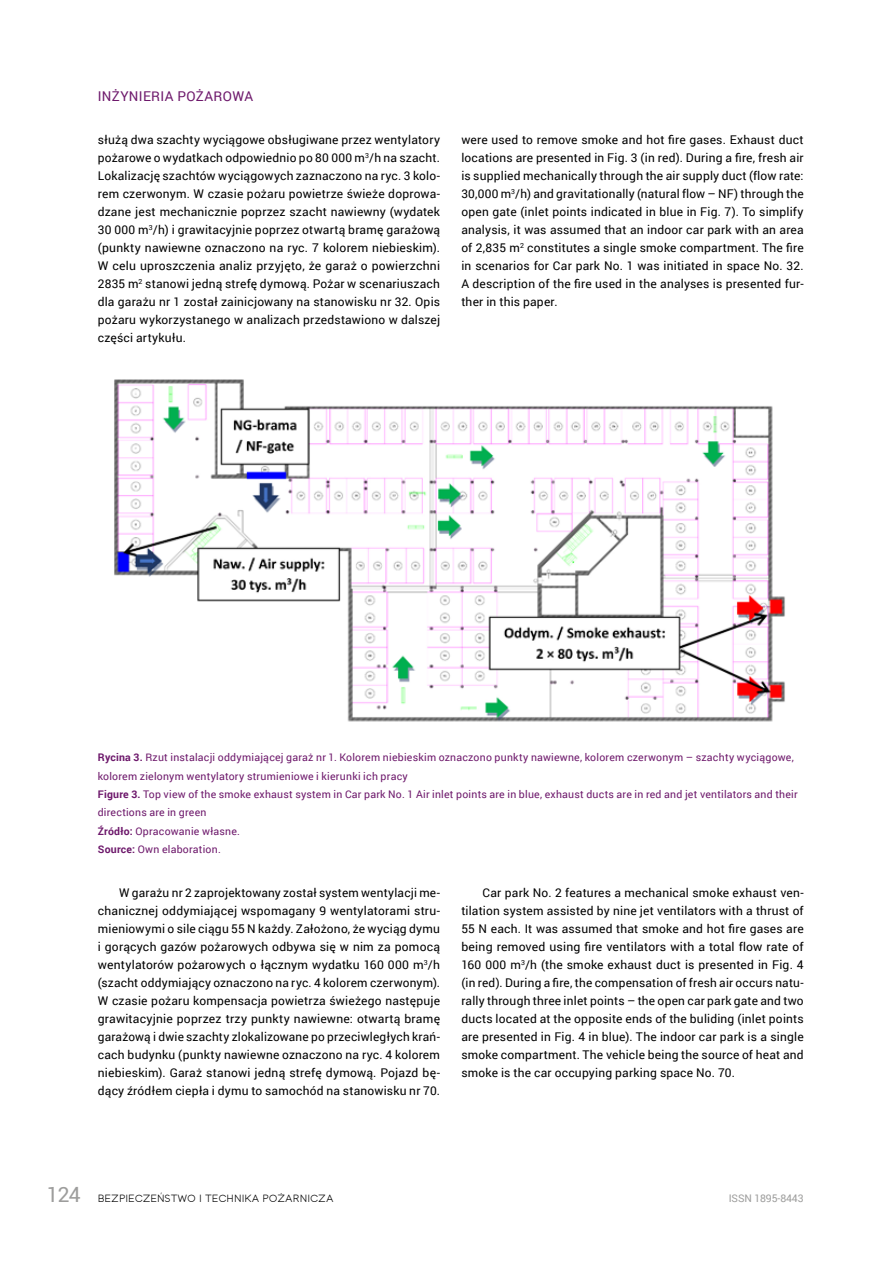
<style>
.page{position:relative;width:893px;height:1263px;background:#fff}
.page>*{position:absolute;margin:0;border:0;box-sizing:border-box;transform-origin:0 0}
.t1{font:21px "Roboto";color:#9d9d9c}
.t2{font:13.5px "Roboto";letter-spacing:.025em;color:#6d186b}
.t3{font:12px/18px "Roboto";letter-spacing:.02em;color:#000;text-align:justify}
.t4{font:10.5px/18.3px "Roboto";letter-spacing:.02em;color:#6d186b}
.t5{font:10.5px "Toma Sans";color:#000}
.t6{font:10.5px "Roboto";letter-spacing:-.01em;color:#9d9d9c}
.s1{font-weight:700}
</style>
<div class="page">
<img style="left:114px;top:379px;width:671px;height:343px">
<p class="t2" style="left:98px;top:86px;width:157px">INŻYNIERIA POŻAROWA</p>
<p class="t3" style="left:98px;top:131px;width:344px">służą dwa szachty wyciągowe obsługiwane przez wentylatory pożarowe o wydatkach odpowiednio po 80 000 m<sup>3</sup>/h na szacht.<br>Lokalizację szachtów wyciągowych zaznaczono na ryc. 3 kolo&shy;rem czerwonym. W czasie pożaru powietrze świeże doprowa&shy;dzane jest mechanicznie poprzez szacht nawiewny (wydatek 30 000 m<sup>3</sup>/h) i grawitacyjnie poprzez otwartą bramę garażową (punkty nawiewne oznaczono na ryc. 7 kolorem niebieskim).<br>W celu uproszczenia analiz przyjęto, że garaż o powierzchni 2835 m<sup>2</sup> stanowi jedną strefę dymową. Pożar w scenariuszach dla garażu nr 1 został zainicjowany na stanowisku nr 32. Opis pożaru wykorzystanego w analizach przedstawiono w dalszej części artykułu.</p>
<p class="t3" style="left:461px;top:131px;width:344px">were used to remove smoke and hot fire gases. Exhaust duct locations are presented in Fig. 3 (in red). During a fire, fresh air is supplied mechanically through the air supply duct (flow rate:<br>30,000 m<sup>3</sup>/h) and gravitationally (natural flow – NF) through the open gate (inlet points indicated in blue in Fig. 7). To simplify analysis, it was assumed that an indoor car park with an area of 2,835 m<sup>2</sup> constitutes a single smoke compartment. The fire in scenarios for Car park No. 1 was initiated in space No. 32.<br>A description of the fire used in the analyses is presented fur&shy;ther in this paper.</p>
<p class="t4" style="left:98px;top:748px;width:701px"><span class="s1">Rycina 3.</span> Rzut instalacji oddymiającej garaż nr 1. Kolorem niebieskim oznaczono punkty nawiewne, kolorem czerwonym – szachty wyciągowe, kolorem zielonym wentylatory strumieniowe i kierunki ich pracy<br><span class="s1">Figure 3.</span> Top view of the smoke exhaust system in Car park No. 1 Air inlet points are in blue, exhaust ducts are in red and jet ventilators and their directions are in green<br><span class="s1">Źródło:</span> Opracowanie własne.<br><span class="s1">Source:</span> Own elaboration.</p>
<p class="t3" style="left:98px;top:883px;width:344px;text-indent:21px">W garażu nr 2 zaprojektowany został system wentylacji me&shy;chanicznej oddymiającej wspomagany 9 wentylatorami stru&shy;mieniowymi o sile ciągu 55 N każdy. Założono, że wyciąg dymu i gorących gazów pożarowych odbywa się w nim za pomocą wentylatorów pożarowych o łącznym wydatku 160 000 m<sup>3</sup>/h (szacht oddymiający oznaczono na ryc. 4 kolorem czerwonym).<br>W czasie pożaru kompensacja powietrza świeżego następuje grawitacyjnie poprzez trzy punkty nawiewne: otwartą bramę garażową i dwie szachty zlokalizowane po przeciwległych krań&shy;cach budynku (punkty nawiewne oznaczono na ryc. 4 kolorem niebieskim). Garaż stanowi jedną strefę dymową. Pojazd bę&shy;dący źródłem ciepła i dymu to samochód na stanowisku nr 70.</p>
<p class="t3" style="left:461px;top:883px;width:344px;text-indent:21px">Car park No. 2 features a mechanical smoke exhaust ven&shy;tilation system assisted by nine jet ventilators with a thrust of 55 N each. It was assumed that smoke and hot fire gases are being removed using fire ventilators with a total flow rate of 160 000 m<sup>3</sup>/h (the smoke exhaust duct is presented in Fig. 4 (in red). During a fire, the compensation of fresh air occurs natu&shy;rally through three inlet points – the open car park gate and two ducts located at the opposite ends of the buliding (inlet points are presented in Fig. 4 in blue). The indoor car park is a single smoke compartment. The vehicle being the source of heat and smoke is the car occupying parking space No. 70.</p>
<h1 class="t1" style="left:47px;top:1179px;width:35px">124</h1>
<p class="t5" style="left:98px;top:1190px;width:237px">BEZPIECZEŃSTWO I TECHNIKA POŻARNICZA</p>
<p class="t6" style="left:729px;top:1190px;width:76px">ISSN 1895-8443</p>
</div>
